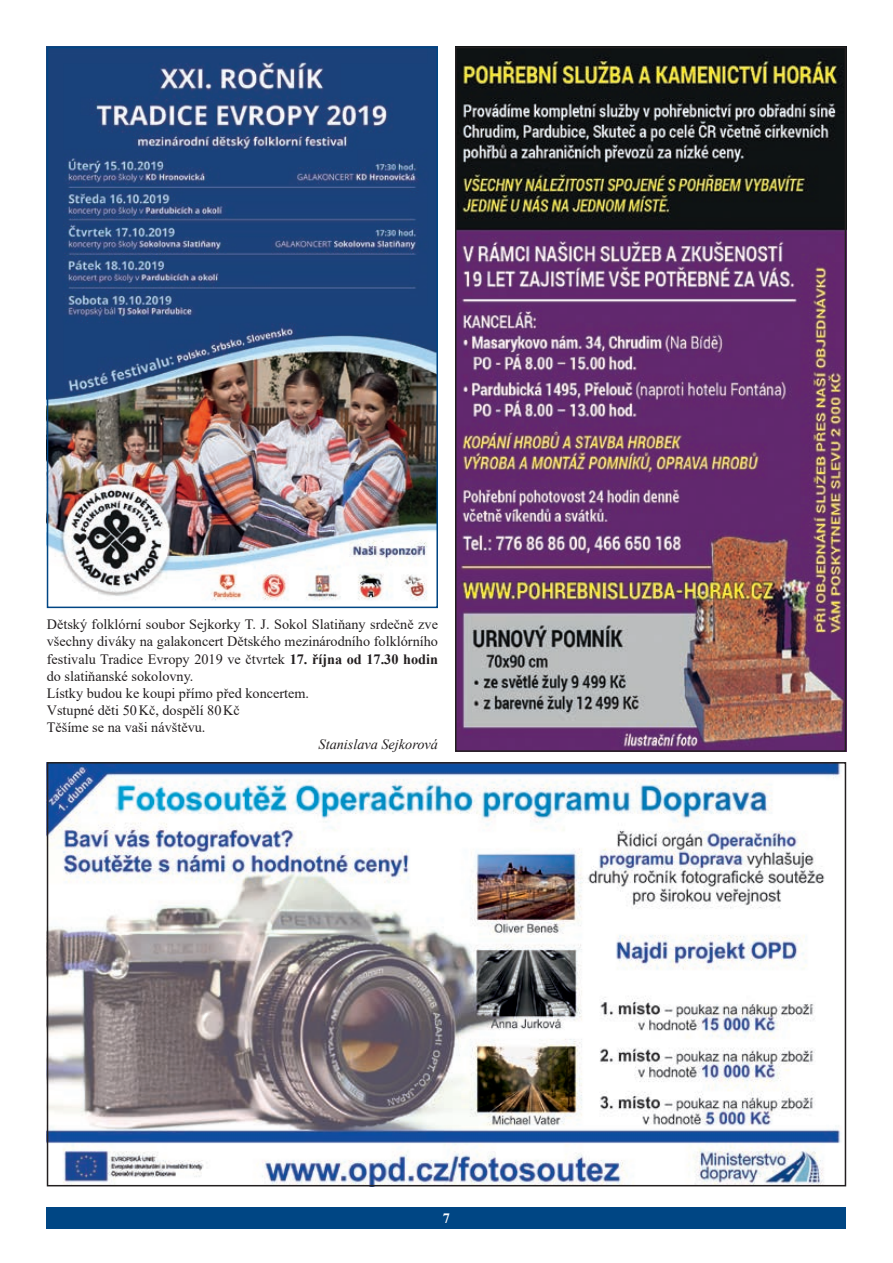
<style>
.page{position:relative;width:893px;height:1263px;background:#fff}
.page>*{position:absolute;margin:0;border:0;box-sizing:border-box;transform-origin:0 0}
.t1{font:14.25px/17.1px "Times New Roman";color:#231f20}
.t2{font:italic 14.25px "Times New Roman";color:#231f20}
.t3{font:700 14.25px "Times New Roman";color:#fff}
.s1{font-weight:700}
</style>
<div class="page">
<div style="left:47px;top:1208px;width:799px;height:21px;background:#004684"></div>
<img style="left:50px;top:50px;width:385px;height:551px">
<div style="left:47px;top:47px;width:391px;height:561px;border:2px solid #004684"></div>
<img style="left:50px;top:765px;width:791px;height:418px">
<div style="left:47px;top:762px;width:799px;height:424px;border:2px solid #231f20"></div>
<img style="left:458px;top:50px;width:385px;height:699px">
<div style="left:455px;top:47px;width:391px;height:705px;border:2px solid #231f20"></div>
<p class="t1" style="left:47px;top:615px;width:393px">Dětský folklórní soubor Sejkorky T. J. Sokol Slatiňany srdečně zve všechny diváky na galakoncert Dětského mezinárodního folklórního festivalu Tradice Evropy 2019 ve čtvrtek <span class="s1">17. října od 17.30 hodin </span>do slatiňanské sokolovny.<br>Lístky budou ke koupi přímo před koncertem.<br>Vstupné děti 50Kč, dospělí 80Kč<br>Těšíme se na vaši návštěvu.</p>
<p class="t2" style="left:319px;top:734px;width:121px">Stanislava Sejkorová</p>
<p class="t3" style="left:443px;top:1208px;width:9px">7</p>
</div>
